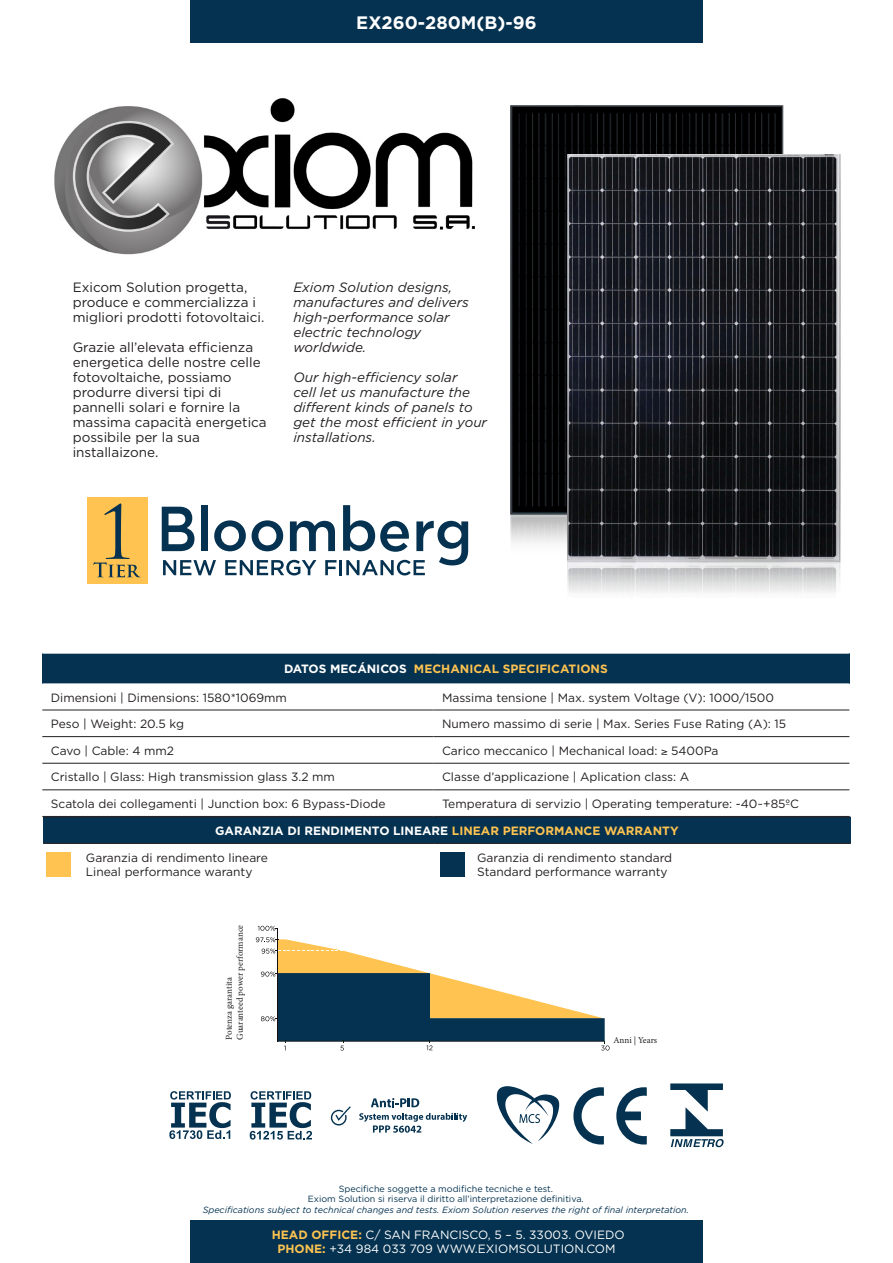
<style>
.page{position:relative;width:893px;height:1263px;background:#fff}
.page>*{position:absolute;margin:0;border:0;box-sizing:border-box;transform-origin:0 0}
.t1{font:700 18px "Gotham";color:#fff}
.t2{font:13.5px/15px "Gotham";color:#231f20}
.t3{font:italic 13.5px/15px "Gotham";color:#231f20}
.t4{font:12px/14.4px "Gotham";color:#231f20}
.t5{font:12px/14.4px "Gotham";color:#fff;text-align:center}
.t6{font:700 12px "Gotham";color:#fff}
.t7{font:700 12px "Gotham";color:#fec350}
.t8{font:9px/10.8px "Gotham";color:#053250;text-align:center}
.t9{font:italic 9px "Gotham";color:#053250}
.t10{font:9px/10.8px "Minion Pro";letter-spacing:-.005em;color:#231f20}
.s1{color:#fff}
.s2{color:#fec350}
.s3{font-weight:700;color:#fec350}
</style>
<div class="page">
<img style="left:54px;top:98px;width:421px;height:157px">
<div style="left:190px;top:0;width:513px;height:43px;background:#053250"></div>
<div style="left:87px;top:497px;width:60px;height:87px;background:#fec350"></div>
<svg style="left:93px;top:503px;width:48px;height:74px"></svg>
<svg style="left:162px;top:505px;width:306px;height:70px"></svg>
<div style="left:190px;top:1220px;width:513px;height:43px;background:#053250"></div>
<svg style="left:496px;top:1086px;width:64px;height:58px"></svg>
<svg style="left:616px;top:1087px;width:31px;height:57px"></svg>
<svg style="left:573px;top:1087px;width:31px;height:57px"></svg>
<svg style="left:670px;top:1083px;width:54px;height:64px"></svg>
<svg style="left:169px;top:1091px;width:62px;height:48px"></svg>
<svg style="left:250px;top:1091px;width:62px;height:48px"></svg>
<svg style="left:371px;top:1098px;width:48px;height:9px"></svg>
<svg style="left:359px;top:1113px;width:108px;height:20px"></svg>
<svg style="left:331px;top:1106px;width:20px;height:19px"></svg>
<svg style="left:258px;top:926px;width:19px;height:5px"></svg>
<hr style="left:277px;top:928px;width:1px;height:113px;background:#180e0e">
<svg style="left:256px;top:937px;width:354px;height:113px"></svg>
<div style="left:43px;top:817px;width:807px;height:26px;background:#053250"></div>
<hr style="left:435px;top:816px;width:415px;height:1px;background:#231f20">
<hr style="left:43px;top:843px;width:392px;height:1px;background:#231f20">
<hr style="left:435px;top:843px;width:415px;height:1px;background:#231f20">
<div style="left:46px;top:852px;width:24px;height:25px;background:#fec350"></div>
<div style="left:441px;top:852px;width:24px;height:25px;background:#053250"></div>
<img style="left:510px;top:105px;width:298px;height:471px">
<img style="left:568px;top:155px;width:273px;height:439px">
<div style="left:42px;top:653px;width:807px;height:30px;background:#053250"></div>
<svg style="left:42px;top:683px;width:807px;height:133px"></svg>
<hr style="left:42px;top:653px;width:392px;height:1px;background:#fff">
<hr style="left:434px;top:653px;width:415px;height:1px;background:#fff">
<hr style="left:42px;top:710px;width:392px;height:1px;background:#231f20">
<hr style="left:434px;top:710px;width:415px;height:1px;background:#231f20">
<hr style="left:42px;top:736px;width:392px;height:1px;background:#231f20">
<hr style="left:434px;top:736px;width:415px;height:1px;background:#231f20">
<hr style="left:42px;top:763px;width:392px;height:1px;background:#231f20">
<hr style="left:434px;top:763px;width:415px;height:1px;background:#231f20">
<hr style="left:42px;top:789px;width:392px;height:1px;background:#231f20">
<hr style="left:434px;top:789px;width:415px;height:1px;background:#231f20">
<hr style="left:42px;top:816px;width:392px;height:1px;background:#231f20">
<hr style="left:434px;top:816px;width:415px;height:1px;background:#231f20">
<p class="t1" style="left:356px;top:10px;width:182px">EX260-280M(B)-96</p>
<p class="t2" style="left:73px;top:280px;width:193px">Exicom Solution progetta, produce e commercializza i migliori prodotti fotovoltaici.</p>
<p class="t2" style="left:73px;top:340px;width:196px">Grazie all’elevata efficienza energetica delle nostre celle fotovoltaiche, possiamo produrre diversi tipi di pannelli solari e fornire la massima capacità energetica possibile per la sua installaizone.</p>
<p class="t3" style="left:293px;top:280px;width:177px">Exiom Solution designs, manufactures and delivers high-performance solar electric technology worldwide.</p>
<p class="t3" style="left:293px;top:370px;width:195px">Our high-efficiency solar<br>cell let us manufacture the different kinds of panels to get the most efficient in your installations.</p>
<p class="t7" style="left:284px;top:661px;width:325px"><span class="s1">DATOS MECÁNICOS</span> MECHANICAL SPECIFICATIONS</p>
<p class="t4" style="left:51px;top:690px;width:238px">Dimensioni | Dimensions: 1580*1069mm</p>
<p class="t4" style="left:442px;top:690px;width:334px">Massima tensione | Max. system Voltage (V): 1000/1500</p>
<p class="t4" style="left:51px;top:716px;width:135px">Peso | Weight: 20.5 kg</p>
<p class="t4" style="left:442px;top:716px;width:346px">Numero massimo di serie | Max. Series Fuse Rating (A): 15</p>
<p class="t4" style="left:51px;top:743px;width:125px">Cavo | Cable: 4 mm2</p>
<p class="t4" style="left:442px;top:743px;width:278px">Carico meccanico | Mechanical load: ≥ 5400Pa</p>
<p class="t4" style="left:51px;top:770px;width:286px">Cristallo | Glass: High transmission glass 3.2 mm</p>
<p class="t4" style="left:442px;top:770px;width:249px">Classe d’applicazione | Aplication class: A</p>
<p class="t4" style="left:51px;top:796px;width:336px">Scatola dei collegamenti | Junction box: 6 Bypass-Diode</p>
<p class="t4" style="left:442px;top:796px;width:359px">Temperatura di servizio | Operating temperature: -40~+85ºC</p>
<p class="t6" style="left:215px;top:823px;width:465px">GARANZIA DI RENDIMENTO LINEARE <span class="s2">LINEAR PERFORMANCE WARRANTY</span></p>
<p class="t4" style="left:86px;top:850px;width:184px">Garanzia di rendimento lineare<br>Lineal performance waranty</p>
<p class="t4" style="left:477px;top:850px;width:197px">Garanzia di rendimento standard<br>Standard performance warranty</p>
<p class="t10" style="left:224px;top:1040px;width:116px;rotate:-90deg">Potenza garantita<br>Guaranteed power performance</p>
<p class="t10" style="left:613px;top:1035px;width:45px">Anni | Years</p>
<p class="t8" style="left:308px;top:1183px;width:277px">Specifiche soggette a modifiche tecniche e test.<br>Exiom Solution si riserva il diritto all’interpretazione definitiva.</p>
<p class="t9" style="left:203px;top:1204px;width:488px">Specifications subject to technical changes and tests. Exiom Solution reserves the right of final interpretation.</p>
<p class="t5" style="left:272px;top:1227px;width:354px"><span class="s3">HEAD OFFICE:</span> C/ SAN FRANCISCO, 5 – 5. 33003. OVIEDO<br><span class="s3">PHONE:</span> +34 984 033 709 WWW.EXIOMSOLUTION.COM</p>
</div>
